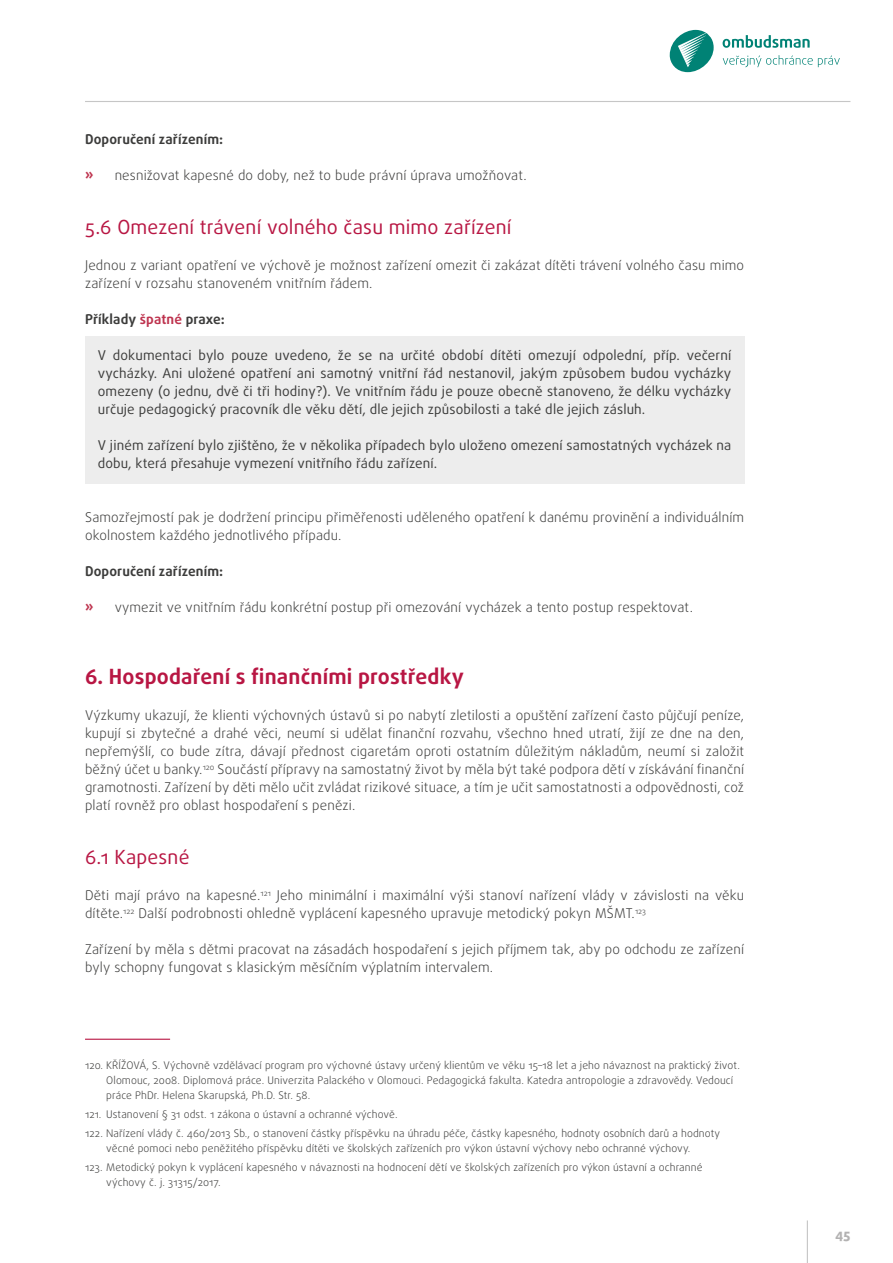
<style>
.page{position:relative;width:893px;height:1263px;background:#fff}
.page>*{position:absolute;margin:0;border:0;box-sizing:border-box;transform-origin:0 0}
.Nadpis-H2{font:21px "Daxline Pro Bold 2";letter-spacing:.01em;color:#b81643}
.Nadpis-H3{font:19.5px "Daxline Pro";letter-spacing:.01em;color:#b81643}
.normal_text{font:300 13.5px/18px "Daxline Pro";letter-spacing:.01em;color:#3c3c3b}
.box-spatny{font:13.5px/18px "Daxline Pro";letter-spacing:.01em;color:#3c3c3b;text-align:justify}
.normal_text-2{font:13.5px "Daxline Pro Bold 2";letter-spacing:.01em;color:#3c3c3b}
.t1{font:13.5px "Daxline Pro Extra Bold 2";color:#b3b2b2}
.t2{font:300 10.5px/15px "Daxline Pro";letter-spacing:.01em;color:#3c3c3b}
.s1{font-family:"Daxline Pro";font-weight:700;color:#be344f}
.s2{font-family:"Daxline Pro Light 2";font-weight:400}
</style>
<div class="page">
<hr style="left:807px;top:1220px;width:1px;height:43px;background:#c6c6c6">
<svg style="left:670px;top:30px;width:44px;height:42px"></svg>
<svg style="left:723px;top:35px;width:87px;height:13px"></svg>
<svg style="left:723px;top:55px;width:117px;height:12px"></svg>
<hr style="left:85px;top:101px;width:765px;height:1px;background:#c6c6c6">
<hr style="left:85px;top:1039px;width:85px;height:1px;background:#b81643">
<div style="left:85px;top:337px;width:659px;height:93px;background:#ededed"></div>
<div style="left:85px;top:427px;width:659px;height:57px;background:#ededed"></div>
<p class="normal_text-2" style="left:85px;top:130px;width:140px">Doporučení zařízením:</p>
<p class="normal_text" style="left:115px;top:166px;width:414px">nesnižovat kapesné do doby, než to bude právní úprava umožňovat.</p>
<p class="Nadpis-H3" style="left:85px;top:214px;width:428px">5.6 Omezení trávení volného času mimo zařízení</p>
<p class="normal_text" style="left:85px;top:256px;width:661px">Jednou z variant opatření ve výchově je možnost zařízení omezit či zakázat dítěti trávení volného času mimo zařízení v rozsahu stanoveném vnitřním řádem.</p>
<p class="normal_text-2" style="left:85px;top:310px;width:141px">Příklady <span class="s1">špatné</span> praxe:</p>
<p class="box-spatny" style="left:98px;top:346px;width:635px">V dokumentaci bylo pouze uvedeno, že se na určité období dítěti omezují odpolední, příp. večerní vycházky. Ani uložené opatření ani samotný vnitřní řád nestanovil, jakým způsobem budou vycházky omezeny (o jednu, dvě či tři hodiny?). Ve vnitřním řádu je pouze obecně stanoveno, že délku vycházky určuje pedagogický pracovník dle věku dětí, dle jejich způsobilosti a také dle jejich zásluh.</p>
<p class="box-spatny" style="left:98px;top:436px;width:635px">V jiném zařízení bylo zjištěno, že v několika případech bylo uloženo omezení samostatných vycházek na dobu, která přesahuje vymezení vnitřního řádu zařízení.</p>
<p class="normal_text" style="left:85px;top:508px;width:661px">Samozřejmostí pak je dodržení principu přiměřenosti uděleného opatření k danému provinění a individuálním okolnostem každého jednotlivého případu.</p>
<p class="normal_text-2" style="left:85px;top:562px;width:140px">Doporučení zařízením:</p>
<p class="normal_text" style="left:115px;top:598px;width:580px">vymezit ve vnitřním řádu konkrétní postup při omezování vycházek a tento postup respektovat.</p>
<p class="Nadpis-H2" style="left:85px;top:663px;width:380px">6. Hospodaření s finančními prostředky</p>
<p class="normal_text" style="left:85px;top:706px;width:661px;text-align:justify">Výzkumy ukazují, že klienti výchovných ústavů si po nabytí zletilosti a opuštění zařízení často půjčují peníze, kupují si zbytečné a drahé věci, neumí si udělat finanční rozvahu, všechno hned utratí, žijí ze dne na den, nepřemýšlí, co bude zítra, dávají přednost cigaretám oproti ostatním důležitým nákladům, neumí si založit běžný účet u banky.<sup>120</sup> Součástí přípravy na samostatný život by měla být také podpora dětí v získávání finanční gramotnosti. Zařízení by děti mělo učit zvládat rizikové situace, a tím je učit samostatnosti a odpovědnosti, což platí rovněž pro oblast hospodaření s penězi.</p>
<p class="Nadpis-H3" style="left:85px;top:844px;width:106px">6.1 Kapesné</p>
<p class="normal_text" style="left:85px;top:886px;width:661px">Děti mají právo na kapesné.<sup>121</sup> Jeho minimální i maximální výši stanoví nařízení vlády v závislosti na věku dítěte.<sup>122</sup> Další podrobnosti ohledně vyplácení kapesného upravuje metodický pokyn MŠMT.<sup>123</sup></p>
<p class="normal_text" style="left:85px;top:940px;width:661px">Zařízení by měla s dětmi pracovat na zásadách hospodaření s jejich příjmem tak, aby po odchodu ze zařízení byly schopny fungovat s klasickým měsíčním výplatním intervalem.</p>
<p class="t2" style="left:106px;top:1057px;width:635px;text-indent:-21px"><span class="s2">120.</span> KŘÍŽOVÁ, S. Výchovně vzdělávací program pro výchovné ústavy určený klientům ve věku 15–18 let a jeho návaznost na praktický život.<br>Olomouc, 2008. Diplomová práce. Univerzita Palackého v Olomouci. Pedagogická fakulta. Katedra antropologie a zdravovědy. Vedoucí práce PhDr. Helena Skarupská, Ph.D. Str. 58.</p>
<p class="t2" style="left:85px;top:1107px;width:314px"><span class="s2">121.</span> Ustanovení § 31 odst. 1 zákona o ústavní a ochranné výchově.</p>
<p class="t2" style="left:106px;top:1126px;width:615px;text-indent:-21px"><span class="s2">122.</span> Nařízení vlády č. 460/2013 Sb., o stanovení částky příspěvku na úhradu péče, částky kapesného, hodnoty osobních darů a hodnoty věcné pomoci nebo peněžitého příspěvku dítěti ve školských zařízeních pro výkon ústavní výchovy nebo ochranné výchovy.</p>
<p class="t2" style="left:106px;top:1160px;width:598px;text-indent:-21px"><span class="s2">123.</span> Metodický pokyn k vyplácení kapesného v návaznosti na hodnocení dětí ve školských zařízeních pro výkon ústavní a ochranné výchovy č. j. 31315/2017.</p>
<p class="t1" style="left:835px;top:1225px;width:17px">45</p>
</div>
